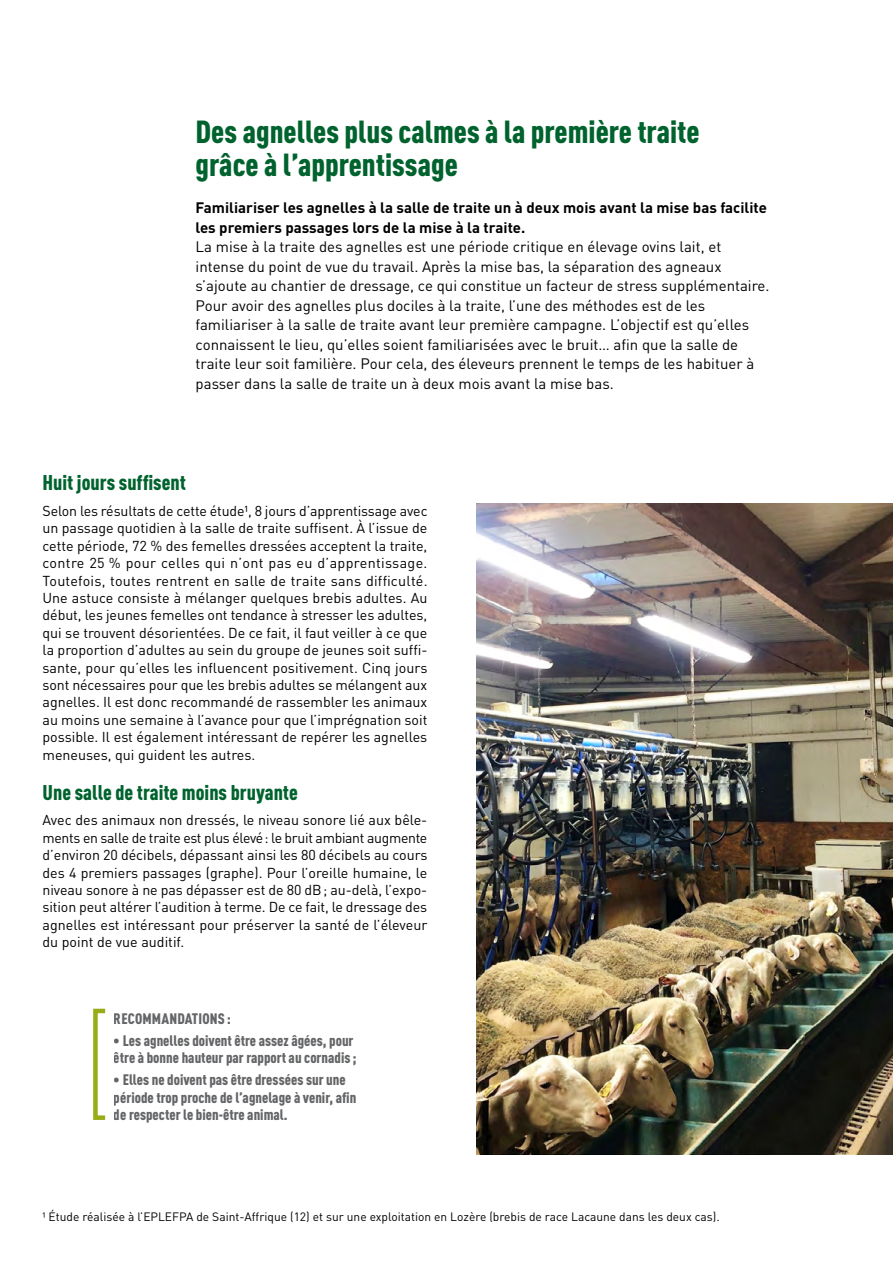
<style>
.page{position:relative;width:893px;height:1263px;background:#fff}
.page>*{position:absolute;margin:0;border:0;box-sizing:border-box;transform-origin:0 0}
.t1{font:900 condensed 31.5px/33px "DIN Pro";color:#00632e}
.t2{font:900 condensed 21px "DIN Pro";color:#00632e}
.t3{font:15px/19.5px "DIN Pro";color:#000}
.t4{font:900 condensed 15px/17.4px "DIN Pro";color:#646567}
.t5{font:700 15px/19.5px "DIN Pro";color:#000}
.t6{font:14.25px/17.4px "DIN Pro";color:#000;text-align:justify}
.t7{font:12px "DIN Pro";color:#000}
</style>
<div class="page">
<div style="left:93px;top:1009px;width:14px;height:111px;border:4px solid #97ac17"></div>
<img style="left:477px;top:504px;width:416px;height:650px">
<h1 class="t1" style="left:196px;top:115px;width:505px">Des agnelles plus calmes à la première traite grâce à l’apprentissage</h1>
<p class="t5" style="left:196px;top:198px;width:573px">Familiariser les agnelles à la salle de traite un à deux mois avant la mise bas facilite les premiers passages lors de la mise à la traite.</p>
<p class="t3" style="left:196px;top:237px;width:575px">La mise à la traite des agnelles est une période critique en élevage ovins lait, et intense du point de vue du travail. Après la mise bas, la séparation des agneaux s’ajoute au chantier de dressage, ce qui constitue un facteur de stress supplémentaire.<br>Pour avoir des agnelles plus dociles à la traite, l’une des méthodes est de les familiariser à la salle de traite avant leur première campagne. L’objectif est qu’elles connaissent le lieu, qu’elles soient familiarisées avec le bruit… afin que la salle de traite leur soit familière. Pour cela, des éleveurs prennent le temps de les habituer à passer dans la salle de traite un à deux mois avant la mise bas.</p>
<h2 class="t2" style="left:43px;top:469px;width:145px">Huit jours suffisent</h2>
<p class="t6" style="left:43px;top:501px;width:387px">Selon les résultats de cette étude¹, 8 jours d’apprentissage avec un passage quotidien à la salle de traite suffisent. À l’issue de cette période, 72 % des femelles dressées acceptent la traite, contre 25 % pour celles qui n’ont pas eu d’apprentissage.<br>Toutefois, toutes rentrent en salle de traite sans difficulté.<br>Une astuce consiste à mélanger quelques brebis adultes. Au début, les jeunes femelles ont tendance à stresser les adultes, qui se trouvent désorientées. De ce fait, il faut veiller à ce que la proportion d’adultes au sein du groupe de jeunes soit suffi&shy;sante, pour qu’elles les influencent positivement. Cinq jours sont nécessaires pour que les brebis adultes se mélangent aux agnelles. Il est donc recommandé de rassembler les animaux au moins une semaine à l’avance pour que l’imprégnation soit possible. Il est également intéressant de repérer les agnelles meneuses, qui guident les autres.</p>
<h2 class="t2" style="left:43px;top:779px;width:257px">Une salle de traite moins bruyante</h2>
<p class="t6" style="left:43px;top:811px;width:386px">Avec des animaux non dressés, le niveau sonore lié aux bêle&shy;ments en salle de traite est plus élevé: le bruit ambiant augmente d’environ 20 décibels, dépassant ainsi les 80 décibels au cours des 4 premiers passages (graphe). Pour l’oreille humaine, le niveau sonore à ne pas dépasser est de 80 dB; au-delà, l’expo&shy;sition peut altérer l’audition à terme. De ce fait, le dressage des agnelles est intéressant pour préserver la santé de l’éleveur du point de vue auditif.</p>
<p class="t4" style="left:114px;top:1010px;width:119px">RECOMMANDATIONS :</p>
<p class="t4" style="left:114px;top:1032px;width:244px">• Les agnelles doivent être assez âgées, pour être à bonne hauteur par rapport au cornadis ;</p>
<p class="t4" style="left:114px;top:1071px;width:244px">• Elles ne doivent pas être dressées sur une période trop proche de l’agnelage à venir, afin de respecter le bien-être animal.</p>
<p class="t7" style="left:43px;top:1209px;width:679px">¹ Étude réalisée à l’EPLEFPA de Saint-Affrique (12) et sur une exploitation en Lozère (brebis de race Lacaune dans les deux cas).</p>
</div>
